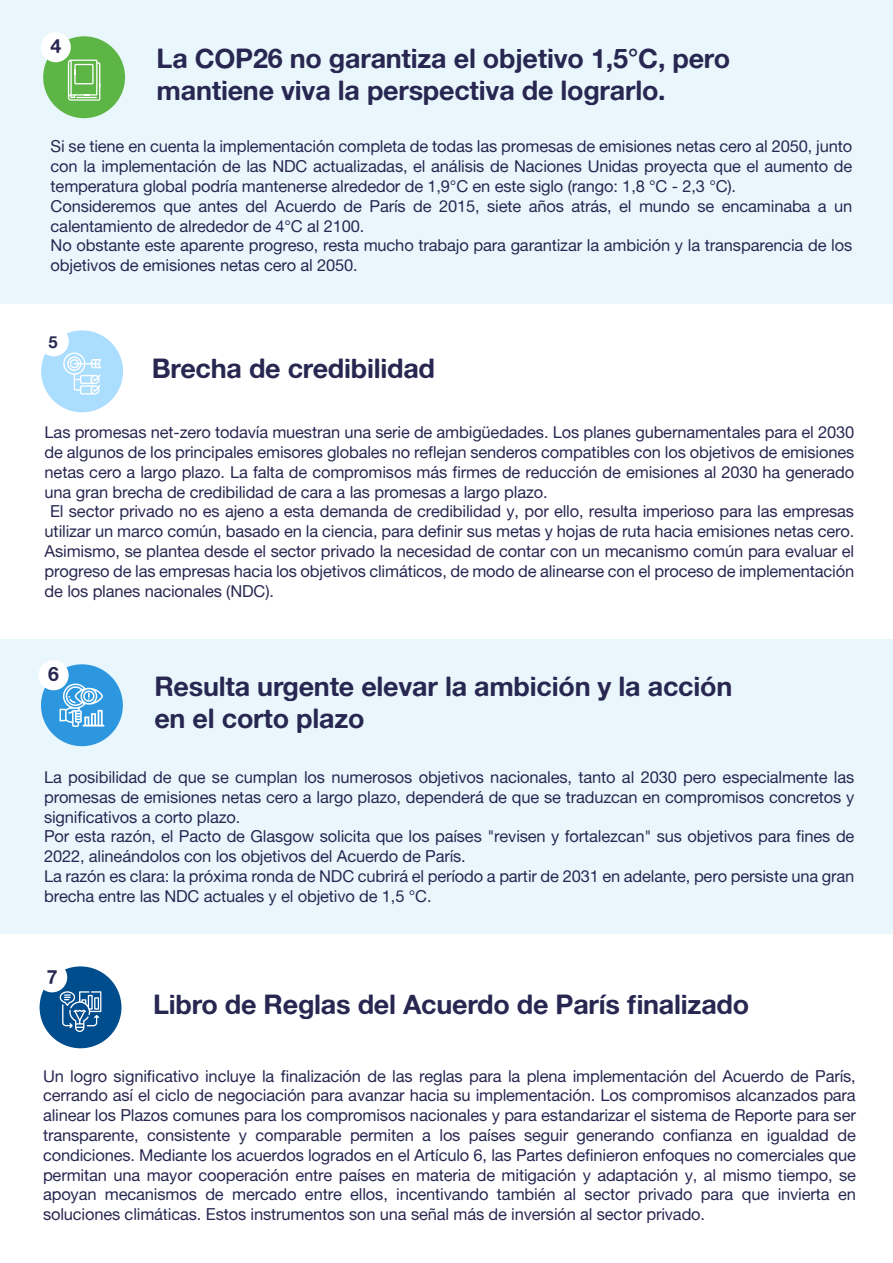
<style>
.page{position:relative;width:893px;height:1263px;background:#fff}
.page>*{position:absolute;margin:0;border:0;box-sizing:border-box;transform-origin:0 0}
.t1{font:27px/32.4px "Alte Haas Grotesk Bold";letter-spacing:-.01em;color:#282751}
.t2{font:19.5px "Alte Haas Grotesk Bold";color:#282751}
.t3{font:16.5px/19.8px "Alte Haas Grotesk";letter-spacing:-.01em;color:#282751}
.t4{font:16.5px "Alte Haas Grotesk Bold";color:#282751}
</style>
<div class="page">
<div style="left:41px;top:330px;width:82px;height:82px;background:#aaddfe;border-radius:50%"></div>
<div style="left:39px;top:326px;width:30px;height:30px;background:#fff;border-radius:50%"></div>
<svg style="left:62px;top:352px;width:39px;height:42px"></svg>
<div style="left:0;top:639px;width:893px;height:294px;background:#e9f7fd"></div>
<div style="left:41px;top:664px;width:82px;height:82px;background:#2c97df;border-radius:50%"></div>
<div style="left:39px;top:660px;width:30px;height:30px;background:#fff;border-radius:50%"></div>
<svg style="left:60px;top:683px;width:44px;height:44px"></svg>
<div style="left:0;top:0;width:893px;height:304px;background:#e9f7fd"></div>
<div style="left:43px;top:36px;width:82px;height:82px;background:#5cb545;border-radius:50%"></div>
<div style="left:41px;top:32px;width:30px;height:30px;background:#fff;border-radius:50%"></div>
<svg style="left:68px;top:60px;width:32px;height:41px"></svg>
<div style="left:40px;top:966px;width:81px;height:82px;background:#004d8e;border-radius:50%"></div>
<div style="left:37px;top:962px;width:30px;height:30px;background:#fff;border-radius:50%"></div>
<svg style="left:59px;top:991px;width:42px;height:41px"></svg>
<p class="t2" style="left:50px;top:34px;width:12px">4</p>
<h1 class="t1" style="left:157px;top:41px;width:575px">La COP26 no garantiza el objetivo 1,5°C, pero mantiene viva la perspectiva de lograrlo.</h1>
<p class="t3" style="left:51px;top:136px;width:803px">Si se tiene en cuenta la implementación completa de todas las promesas de emisiones netas cero al 2050, junto con la implementación de las NDC actualizadas, el análisis de Naciones Unidas proyecta que el aumento de temperatura global podría mantenerse alrededor de 1,9°C en este siglo (rango: 1,8 °C - 2,3 °C).<br>Consideremos que antes del Acuerdo de París de 2015, siete años atrás, el mundo se encaminaba a un calentamiento de alrededor de 4°C al 2100.<br>No obstante este aparente progreso, resta mucho trabajo para garantizar la ambición y la transparencia de los objetivos de emisiones netas cero al 2050.</p>
<p class="t4" style="left:48px;top:331px;width:11px">5</p>
<h1 class="t1" style="left:152px;top:351px;width:285px">Brecha de credibilidad</h1>
<p class="t3" style="left:45px;top:422px;width:811px">Las promesas net-zero todavía muestran una serie de ambigüedades. Los planes gubernamentales para el 2030</p>
<p class="t3" style="left:45px;top:442px;width:811px">de algunos de los principales emisores globales no reflejan senderos compatibles con los objetivos de emisiones</p>
<p class="t3" style="left:45px;top:462px;width:811px">netas cero a largo plazo. La falta de compromisos más firmes de reducción de emisiones al 2030 ha generado</p>
<p class="t3" style="left:45px;top:482px;width:505px">una gran brecha de credibilidad de cara a las promesas a largo plazo.</p>
<p class="t3" style="left:50px;top:501px;width:806px">El sector privado no es ajeno a esta demanda de credibilidad y, por ello, resulta imperioso para las empresas</p>
<p class="t3" style="left:45px;top:521px;width:811px">utilizar un marco común, basado en la ciencia, para definir sus metas y hojas de ruta hacia emisiones netas cero.</p>
<p class="t3" style="left:45px;top:541px;width:811px">Asimismo, se plantea desde el sector privado la necesidad de contar con un mecanismo común para evaluar el</p>
<p class="t3" style="left:45px;top:561px;width:811px">progreso de las empresas hacia los objetivos climáticos, de modo de alinearse con el proceso de implementación</p>
<p class="t3" style="left:45px;top:581px;width:231px">de los planes nacionales (NDC).</p>
<p class="t2" style="left:48px;top:662px;width:12px">6</p>
<h1 class="t1" style="left:154px;top:669px;width:579px">Resulta urgente elevar la ambición y la acción en el corto plazo</h1>
<p class="t3" style="left:44px;top:767px;width:812px">La posibilidad de que se cumplan los numerosos objetivos nacionales, tanto al 2030 pero especialmente las promesas de emisiones netas cero a largo plazo, dependerá de que se traduzcan en compromisos concretos y significativos a corto plazo.<br>Por esta razón, el Pacto de Glasgow solicita que los países "revisen y fortalezcan" sus objetivos para fines de 2022, alineándolos con los objetivos del Acuerdo de París.<br>La razón es clara: la próxima ronda de NDC cubrirá el período a partir de 2031 en adelante, pero persiste una gran brecha entre las NDC actuales y el objetivo de 1,5 °C.</p>
<p class="t2" style="left:47px;top:964px;width:12px">7</p>
<h1 class="t1" style="left:153px;top:987px;width:598px">Libro de Reglas del Acuerdo de París finalizado</h1>
<p class="t3" style="left:43px;top:1066px;width:814px;text-align:justify">Un logro significativo incluye la finalización de las reglas para la plena implementación del Acuerdo de París, cerrando así el ciclo de negociación para avanzar hacia su implementación. Los compromisos alcanzados para alinear los Plazos comunes para los compromisos nacionales y para estandarizar el sistema de Reporte para ser transparente, consistente y comparable permiten a los países seguir generando confianza en igualdad de condiciones. Mediante los acuerdos logrados en el Artículo 6, las Partes definieron enfoques no comerciales que permitan una mayor cooperación entre países en materia de mitigación y adaptación y, al mismo tiempo, se apoyan mecanismos de mercado entre ellos, incentivando también al sector privado para que invierta en soluciones climáticas. Estos instrumentos son una señal más de inversión al sector privado.</p>
</div>
